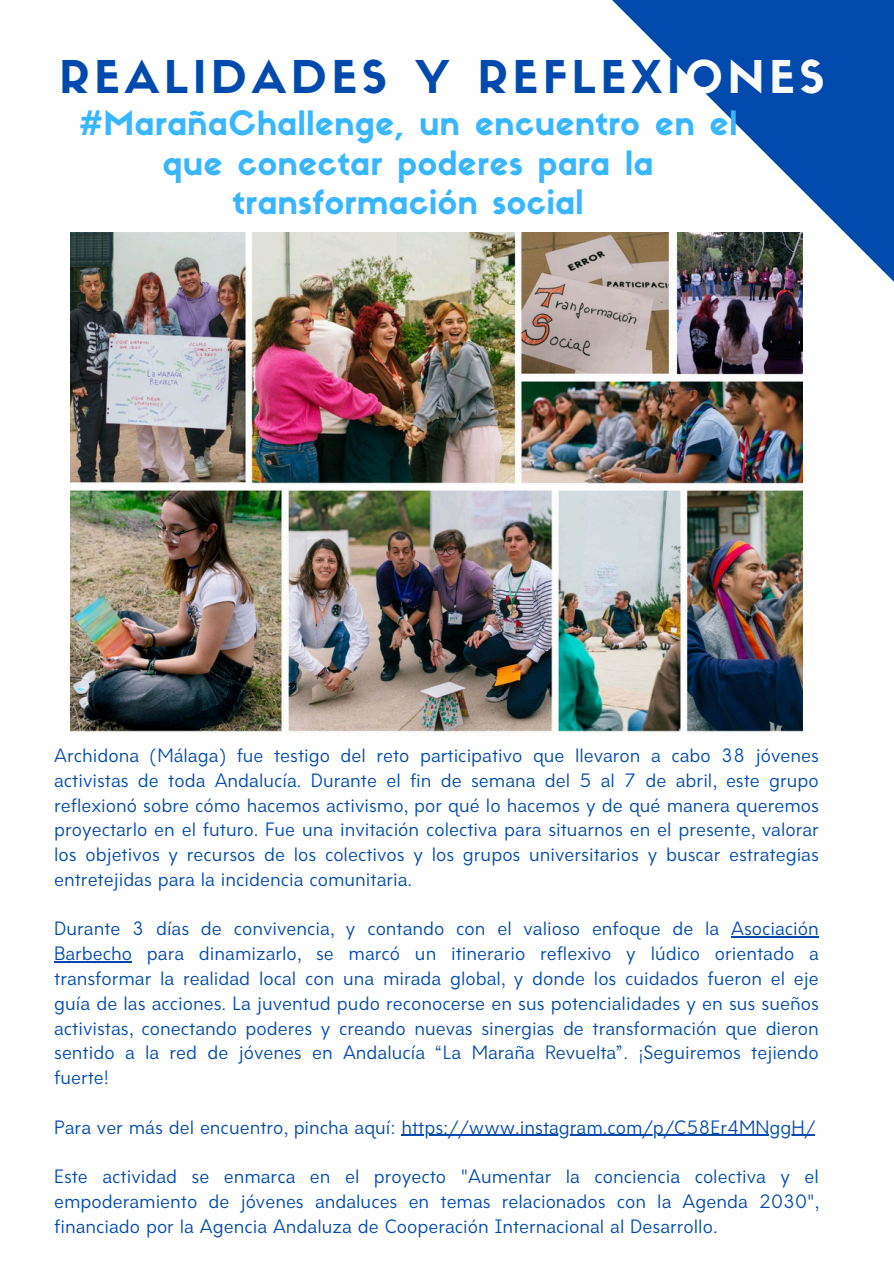
<style>
.page{position:relative;width:894px;height:1264px;background:#fff}
.page>*{position:absolute;margin:0;border:0;box-sizing:border-box;transform-origin:0 0}
.t1{font:44.4px "Sifonn Basic";letter-spacing:.11em;color:#004aad}
.t2{font:33px/39.3px "Sifonn Basic";letter-spacing:.02em;color:#38b6ff;text-align:center}
.t3{font:18px/24.8px "Amicale";color:#004aad;text-align:justify}
.s1{color:#fff}
.s2{color:#fafafa}
</style>
<div class="page">
<svg style="left:612px;top:0;width:281px;height:350px;fill:#004aad"></svg>
<img style="left:71px;top:232px;width:731px;height:500px">
<hr style="left:731px;top:936px;width:87px;height:1px;background:#004aad">
<hr style="left:54px;top:961px;width:78px;height:1px;background:#004aad">
<hr style="left:401px;top:1134px;width:414px;height:1px;background:#004aad">
<p class="t1" style="left:60px;top:59px;width:766px">REALIDADES Y REFLEXI<span class="s1">O</span><span class="s2">NES</span></p>
<p class="t2" style="left:79px;top:107px;width:659px">#MarañaChallenge, un encuentro en el que conectar poderes para la transformación social</p>
<h2 class="t3" style="left:54px;top:745px;width:766px">Archidona (Málaga) fue testigo del reto participativo que llevaron a cabo 38 jóvenes activistas de toda Andalucía. Durante el fin de semana del 5 al 7 de abril, este grupo reflexionó sobre cómo hacemos activismo, por qué lo hacemos y de qué manera queremos proyectarlo en el futuro. Fue una invitación colectiva para situarnos en el presente, valorar los objetivos y recursos de los colectivos y los grupos universitarios y buscar estrategias entretejidas para la incidencia comunitaria.</h2>
<p class="t3" style="left:54px;top:918px;width:766px">Durante 3 días de convivencia, y contando con el valioso enfoque de la Asociación Barbecho para dinamizarlo, se marcó un itinerario reflexivo y lúdico orientado a transformar la realidad local con una mirada global, y donde los cuidados fueron el eje guía de las acciones. La juventud pudo reconocerse en sus potencialidades y en sus sueños activistas, conectando poderes y creando nuevas sinergias de transformación que dieron sentido a la red de jóvenes en Andalucía “La Maraña Revuelta”. ¡Seguiremos tejiendo fuerte!</p>
<p class="t3" style="left:54px;top:1116px;width:762px">Para ver más del encuentro, pincha aquí: https://www.instagram.com/p/C58Er4MNggH/</p>
<p class="t3" style="left:54px;top:1166px;width:766px">Este actividad se enmarca en el proyecto "Aumentar la conciencia colectiva y el empoderamiento de jóvenes andaluces en temas relacionados con la Agenda 2030", financiado por la Agencia Andaluza de Cooperación Internacional al Desarrollo.</p>
</div>
